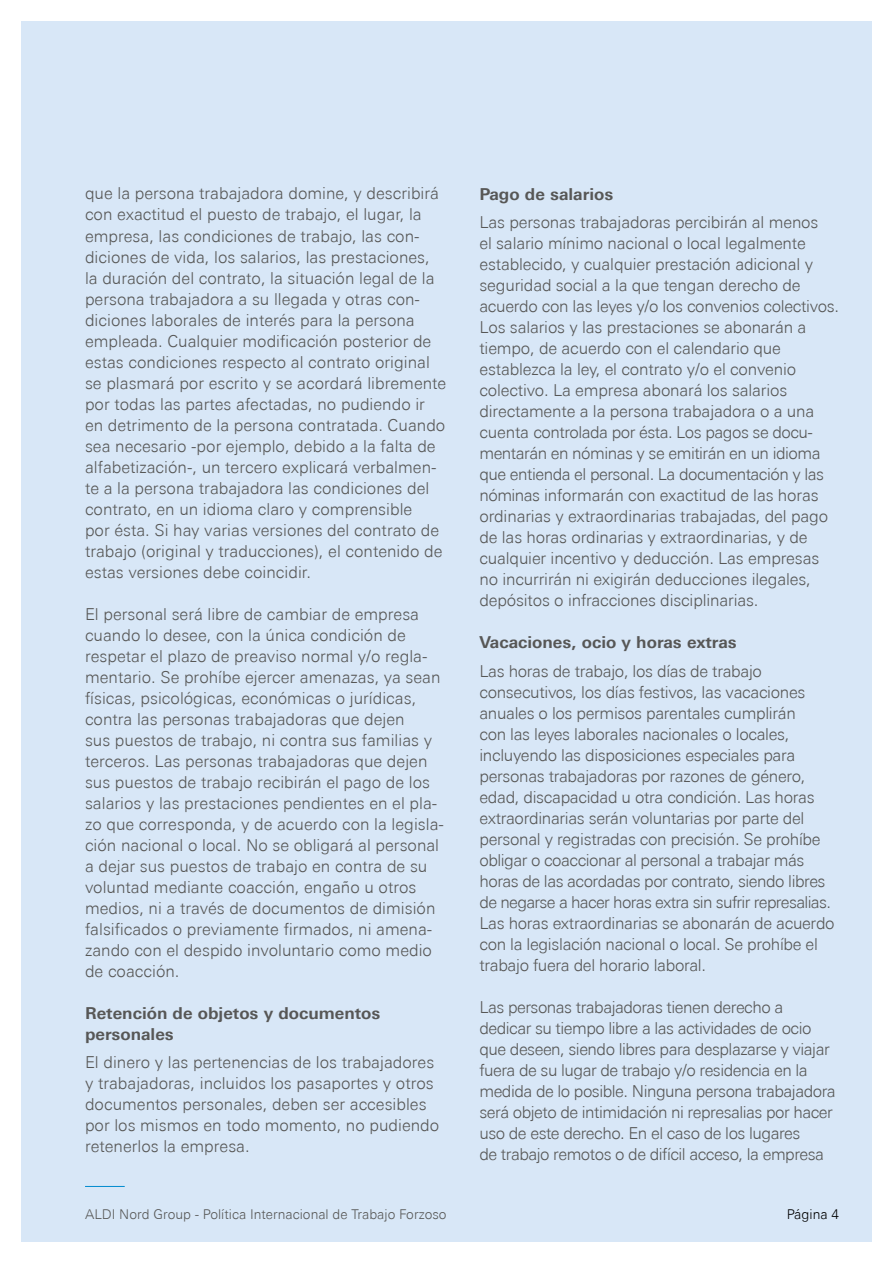
<style>
.page{position:relative;width:893px;height:1263px;background:#fff}
.page>*{position:absolute;margin:0;border:0;box-sizing:border-box;transform-origin:0 0}
.t1{font:300 16.5px/21px "Univers Next Pro";letter-spacing:-.01em;color:#575756}
.t2{font:300 16.5px/21px "Univers Next Pro";letter-spacing:-.03em;color:#575756}
.t3{font:700 16.5px/21px "Univers Next Pro";color:#575756}
.t4{font:300 13.5px "Univers Next Pro";color:#000}
.t5{font:300 13.5px "Univers Next Pro";color:#575756}
</style>
<div class="page">
<div style="left:21px;top:21px;width:851px;height:1221px;background:#d8e7f7"></div>
<hr style="left:85px;top:1186px;width:40px;height:1px;background:#008bcf">
<p class="t1" style="left:85px;top:183px;width:363px">que la persona trabajadora domine, y describirá con exactitud el puesto de trabajo, el lugar, la empresa, las condiciones de trabajo, las con&shy;diciones de vida, los salarios, las prestaciones, la duración del contrato, la situación legal de la persona trabajadora a su llegada y otras con&shy;diciones laborales de interés para la persona empleada. Cualquier modificación posterior de estas condiciones respecto al contrato original se plasmará por escrito y se acordará libremente por todas las partes afectadas, no pudiendo ir en detrimento de la persona contratada. Cuando sea necesario -por ejemplo, debido a la falta de alfabetización-, un tercero explicará verbalmen&shy;te a la persona trabajadora las condiciones del contrato, en un idioma claro y comprensible<br>por ésta. Si hay varias versiones del contrato de trabajo (original y traducciones), el contenido de estas versiones debe coincidir.</p>
<p class="t1" style="left:85px;top:603px;width:360px">El personal será libre de cambiar de empresa cuando lo desee, con la única condición de respetar el plazo de preaviso normal y/o regla&shy;mentario. Se prohíbe ejercer amenazas, ya sean físicas, psicológicas, económicas o jurídicas, contra las personas trabajadoras que dejen<br>sus puestos de trabajo, ni contra sus familias y terceros. Las personas trabajadoras que dejen sus puestos de trabajo recibirán el pago de los salarios y las prestaciones pendientes en el pla&shy;zo que corresponda, y de acuerdo con la legisla&shy;ción nacional o local. No se obligará al personal a dejar sus puestos de trabajo en contra de su voluntad mediante coacción, engaño u otros medios, ni a través de documentos de dimisión falsificados o previamente firmados, ni amena&shy;zando con el despido involuntario como medio de coacción.</p>
<p class="t3" style="left:85px;top:1002px;width:297px">Retención de objetos y documentos personales</p>
<p class="t1" style="left:85px;top:1052px;width:356px">El dinero y las pertenencias de los trabajadores y trabajadoras, incluidos los pasaportes y otros documentos personales, deben ser accesibles por los mismos en todo momento, no pudiendo retenerlos la empresa.</p>
<p class="t3" style="left:479px;top:183px;width:135px">Pago de salarios</p>
<p class="t1" style="left:479px;top:212px;width:361px">Las personas trabajadoras percibirán al menos<br>el salario mínimo nacional o local legalmente establecido, y cualquier prestación adicional y seguridad social a la que tengan derecho de acuerdo con las leyes y/o los convenios colectivos.<br>Los salarios y las prestaciones se abonarán a tiempo, de acuerdo con el calendario que establezca la ley, el contrato y/o el convenio colectivo. La empresa abonará los salarios directamente a la persona trabajadora o a una cuenta controlada por ésta. Los pagos se docu&shy;mentarán en nóminas y se emitirán en un idioma que entienda el personal. La documentación y las nóminas informarán con exactitud de las horas ordinarias y extraordinarias trabajadas, del pago de las horas ordinarias y extraordinarias, y de cualquier incentivo y deducción. Las empresas no incurrirán ni exigirán deducciones ilegales, depósitos o infracciones disciplinarias.</p>
<p class="t3" style="left:479px;top:632px;width:259px">Vacaciones, ocio y horas extras</p>
<p class="t1" style="left:479px;top:660px;width:357px">Las horas de trabajo, los días de trabajo consecutivos, los días festivos, las vacaciones anuales o los permisos parentales cumplirán<br>con las leyes laborales nacionales o locales, incluyendo las disposiciones especiales para personas trabajadoras por razones de género, edad, discapacidad u otra condición. Las horas extraordinarias serán voluntarias por parte del personal y registradas con precisión. Se prohíbe obligar o coaccionar al personal a trabajar más horas de las acordadas por contrato, siendo libres de negarse a hacer horas extra sin sufrir represalias.<br>Las horas extraordinarias se abonarán de acuerdo con la legislación nacional o local. Se prohíbe el trabajo fuera del horario laboral.</p>
<p class="t2" style="left:479px;top:996px;width:358px">Las personas trabajadoras tienen derecho a dedicar su tiempo libre a las actividades de ocio que deseen, siendo libres para desplazarse y viajar fuera de su lugar de trabajo y/o residencia en la medida de lo posible. Ninguna persona trabajadora será objeto de intimidación ni represalias por hacer uso de este derecho. En el caso de los lugares<br>de trabajo remotos o de difícil acceso, la empresa</p>
<p class="t4" style="left:85px;top:1206px;width:356px">International B ying Pol y for Cotton | As of January 2020</p>
<p class="t4" style="left:787px;top:1206px;width:42px">Página</p>
<p class="t5" style="left:85px;top:1206px;width:363px">ALDI Nord Group - Política Internacional de Trabajo Forzoso</p>
<p class="t4" style="left:797px;top:1206px;width:43px">Seite 4</p>
</div>
